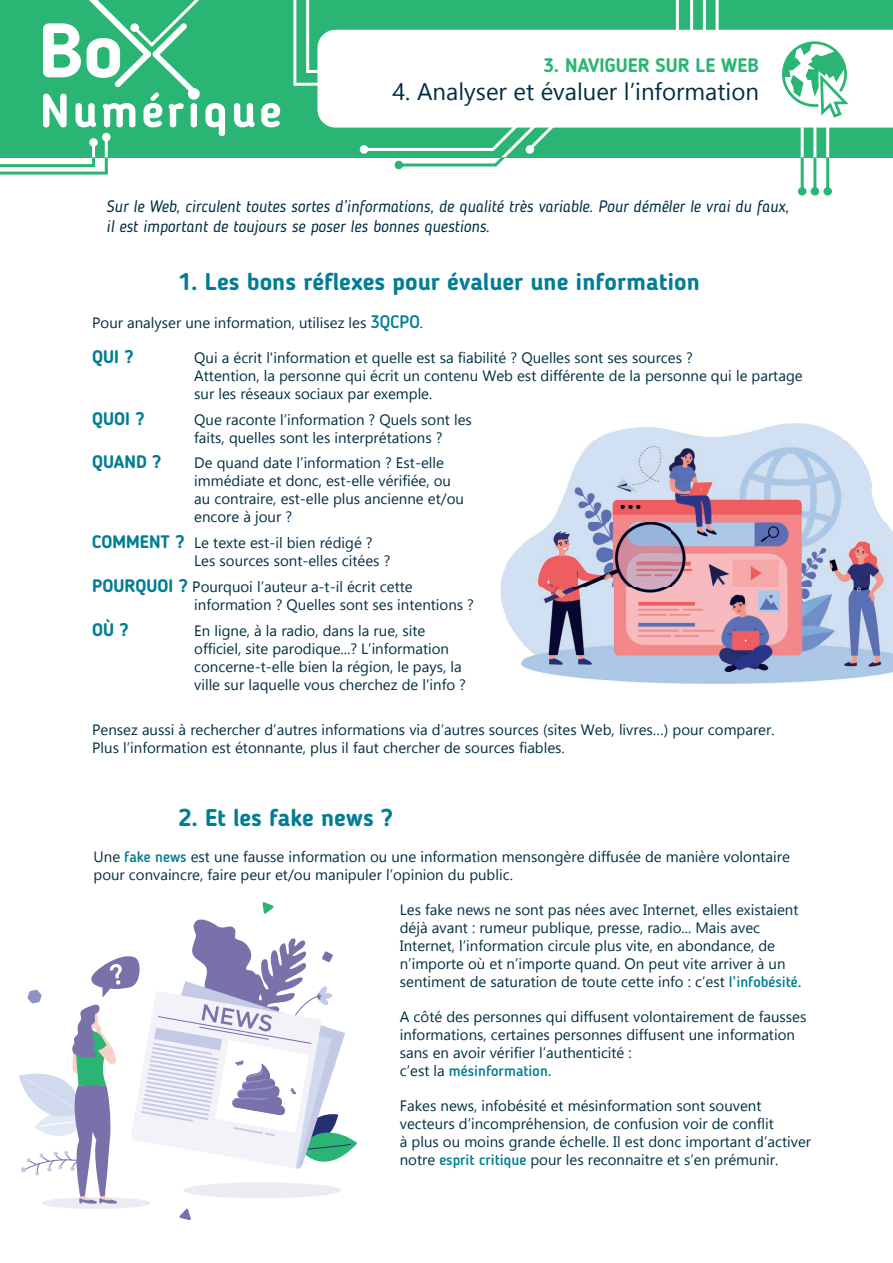
<style>
.page{position:relative;width:893px;height:1263px;background:#fff}
.page>*{position:absolute;margin:0;border:0;box-sizing:border-box;transform-origin:0 0}
.Titres{font:700 24px "Blogger Sans";color:#007d94}
.t1{font:24px "Gadugi";color:#002f41}
.t2{font:700 19.5px "Blogger Sans";color:#2ab574}
.Paragraphe{font:700 18px "Blogger Sans";color:#007d94}
.t3{font:italic 16.5px/19.8px "Blogger Sans";color:#002f41}
.Paragraphe-2{font:15px/18px "Gadugi";color:#002f41}
.s1{font-family:"Blogger Sans";font-weight:500;font-size:18px;color:#007d94}
.s2{font-family:"Blogger Sans";font-weight:700;font-size:18px;color:#007d94}
.s3{font-family:"Blogger Sans";font-weight:500;color:#007d94}
</style>
<div class="page">
<svg style="left:19px;top:902px;width:338px;height:318px"></svg>
<img style="left:522px;top:586px;width:371px;height:97px">
<img style="left:506px;top:546px;width:16px;height:120px">
<img style="left:500px;top:567px;width:6px;height:48px">
<img style="left:522px;top:521px;width:149px;height:65px">
<img style="left:671px;top:489px;width:200px;height:97px">
<img style="left:871px;top:521px;width:22px;height:65px">
<img style="left:552px;top:505px;width:120px;height:16px">
<img style="left:871px;top:481px;width:13px;height:40px">
<img style="left:560px;top:472px;width:112px;height:33px">
<img style="left:671px;top:423px;width:150px;height:66px">
<img style="left:821px;top:440px;width:50px;height:49px">
<img style="left:572px;top:440px;width:100px;height:32px">
<img style="left:596px;top:423px;width:76px;height:17px">
<img style="left:821px;top:427px;width:23px;height:13px">
<div style="left:0;top:0;width:893px;height:157px;background:#2ab574"></div>
<div style="left:317px;top:30px;width:576px;height:98px;background:#fff"></div>
<hr style="left:676px;top:0;width:3px;height:31px;background:#fff">
<hr style="left:364px;top:148px;width:129px;height:3px;background:#fff">
<div style="left:360px;top:145px;width:8px;height:9px;background:#fff;border-radius:50%"></div>
<hr style="left:801px;top:127px;width:3px;height:40px;background:#fff">
<hr style="left:813px;top:124px;width:3px;height:43px;background:#fff">
<hr style="left:826px;top:122px;width:3px;height:45px;background:#fff">
<hr style="left:690px;top:0;width:3px;height:31px;background:#fff">
<hr style="left:703px;top:0;width:3px;height:31px;background:#fff">
<hr style="left:716px;top:0;width:3px;height:31px;background:#fff">
<hr style="left:105px;top:141px;width:3px;height:32px;background:#fff">
<hr style="left:92px;top:144px;width:3px;height:35px;background:#fff">
<hr style="left:306px;top:0;width:3px;height:73px;background:#fff">
<hr style="left:293px;top:0;width:3px;height:86px;background:#fff">
<hr style="left:308px;top:70px;width:34px;height:3px;background:#fff">
<hr style="left:295px;top:83px;width:32px;height:3px;background:#fff">
<div style="left:89px;top:138px;width:9px;height:9px;background:#fff;border-radius:50%"></div>
<div style="left:102px;top:133px;width:9px;height:8px;background:#fff;border-radius:50%"></div>
<hr style="left:801px;top:157px;width:3px;height:33px;background:#2ab574">
<hr style="left:813px;top:157px;width:3px;height:35px;background:#2ab574">
<div style="left:811px;top:187px;width:8px;height:9px;background:#2ab574;border-radius:50%"></div>
<div style="left:798px;top:187px;width:8px;height:9px;background:#2ab574;border-radius:50%"></div>
<hr style="left:826px;top:157px;width:3px;height:35px;background:#2ab574">
<div style="left:823px;top:187px;width:9px;height:9px;background:#2ab574;border-radius:50%"></div>
<hr style="left:399px;top:163px;width:97px;height:3px;background:#2ab574">
<div style="left:395px;top:161px;width:8px;height:8px;background:#2ab574;border-radius:50%"></div>
<svg style="left:488px;top:119px;width:69px;height:47px"></svg>
<svg style="left:92px;top:157px;width:3px;height:7px"></svg>
<hr style="left:0;top:164px;width:95px;height:3px;background:#2ab574">
<hr style="left:105px;top:157px;width:3px;height:16px;background:#2ab574">
<hr style="left:0;top:172px;width:108px;height:3px;background:#2ab574">
<svg style="left:234px;top:103px;width:21px;height:24px"></svg>
<svg style="left:261px;top:103px;width:19px;height:24px"></svg>
<svg style="left:43px;top:0;width:182px;height:136px"></svg>
<div style="left:188px;top:88px;width:12px;height:12px;background:#fff;border-radius:50%"></div>
<div style="left:130px;top:23px;width:9px;height:9px;background:#fff;border-radius:50%"></div>
<svg style="left:781px;top:41px;width:68px;height:77px"></svg>
<h2 class="t2" style="left:543px;top:53px;width:217px">3. NAVIGUER SUR LE WEB</h2>
<h1 class="t1" style="left:392px;top:78px;width:368px">4. Analyser et évaluer l’information</h1>
<p class="t3" style="left:106px;top:196px;width:684px">Sur le Web, circulent toutes sortes d’informations, de qualité très variable. Pour démêler le vrai du faux, il est important de toujours se poser les bonnes questions.</p>
<p class="Titres" style="left:178px;top:267px;width:523px">1. Les bons réflexes pour évaluer une information</p>
<p class="Paragraphe-2" style="left:92px;top:314px;width:332px">Pour analyser une information, utilisez les <span class="s1">3QCPO</span>.</p>
<p class="Paragraphe" style="left:92px;top:346px;width:43px">QUI ?</p>
<p class="Paragraphe-2" style="left:194px;top:348px;width:610px">Qui a écrit l'information et quelle est sa fiabilité ? Quelles sont ses sources ?<br>Attention, la personne qui écrit un contenu Web est différente de la personne qui le partage sur les réseaux sociaux par exemple.</p>
<p class="Paragraphe" style="left:92px;top:407px;width:54px">QUOI ?</p>
<p class="Paragraphe-2" style="left:194px;top:410px;width:279px">Que raconte l’information ? Quels sont les faits, quelles sont les interprétations ?</p>
<p class="Paragraphe" style="left:92px;top:451px;width:71px">QUAND ?</p>
<p class="Paragraphe-2" style="left:194px;top:454px;width:271px">De quand date l’information ? Est-elle immédiate et donc, est-elle vérifiée, ou au contraire, est-elle plus ancienne et/ou encore à jour ?</p>
<p class="Paragraphe-2" style="left:194px;top:534px;width:198px;text-indent:-102px"><span class="s2">COMMENT ?</span> Le texte est-il bien rédigé ?<br>Les sources sont-elles citées ?</p>
<p class="Paragraphe-2" style="left:194px;top:578px;width:281px;text-indent:-102px"><span class="s2">POURQUOI ?</span> Pourquoi l’auteur a-t-il écrit cette information ? Quelles sont ses intentions ?</p>
<p class="Paragraphe" style="left:92px;top:619px;width:38px">OÙ ?</p>
<p class="Paragraphe-2" style="left:194px;top:622px;width:273px">En ligne, à la radio, dans la rue, site officiel, site parodique...? L’information concerne-t-elle bien la région, le pays, la ville sur laquelle vous cherchez de l'info ?</p>
<p class="Paragraphe-2" style="left:92px;top:720px;width:684px">Pensez aussi à rechercher d’autres informations via d’autres sources (sites Web, livres…) pour comparer.<br>Plus l’information est étonnante, plus il faut chercher de sources fiables.</p>
<p class="Titres" style="left:178px;top:803px;width:216px">2. Et les fake news ?</p>
<p class="Paragraphe-2" style="left:94px;top:847px;width:698px">Une <span class="s3">fake news</span> est une fausse information ou une information mensongère diffusée de manière volontaire pour convaincre, faire peur et/ou manipuler l’opinion du public.</p>
<p class="Paragraphe-2" style="left:400px;top:900px;width:403px">Les fake news ne sont pas nées avec Internet, elles existaient déjà avant : rumeur publique, presse, radio... Mais avec Internet, l’information circule plus vite, en abondance, de n’importe où et n’importe quand. On peut vite arriver à un sentiment de saturation de toute cette info : c’est <span class="s3">l’infobésité.</span></p>
<p class="Paragraphe-2" style="left:400px;top:1007px;width:408px">A côté des personnes qui diffusent volontairement de fausses informations, certaines personnes diffusent une information sans en avoir vérifier l’authenticité :<br>c’est la <span class="s3">mésinformation.</span></p>
<p class="Paragraphe-2" style="left:400px;top:1096px;width:413px">Fakes news, infobésité et mésinformation sont souvent vecteurs d’incompréhension, de confusion voir de conflit<br>à plus ou moins grande échelle. Il est donc important d’activer notre <span class="s3">esprit critique</span> pour les reconnaitre et s’en prémunir.</p>
</div>
